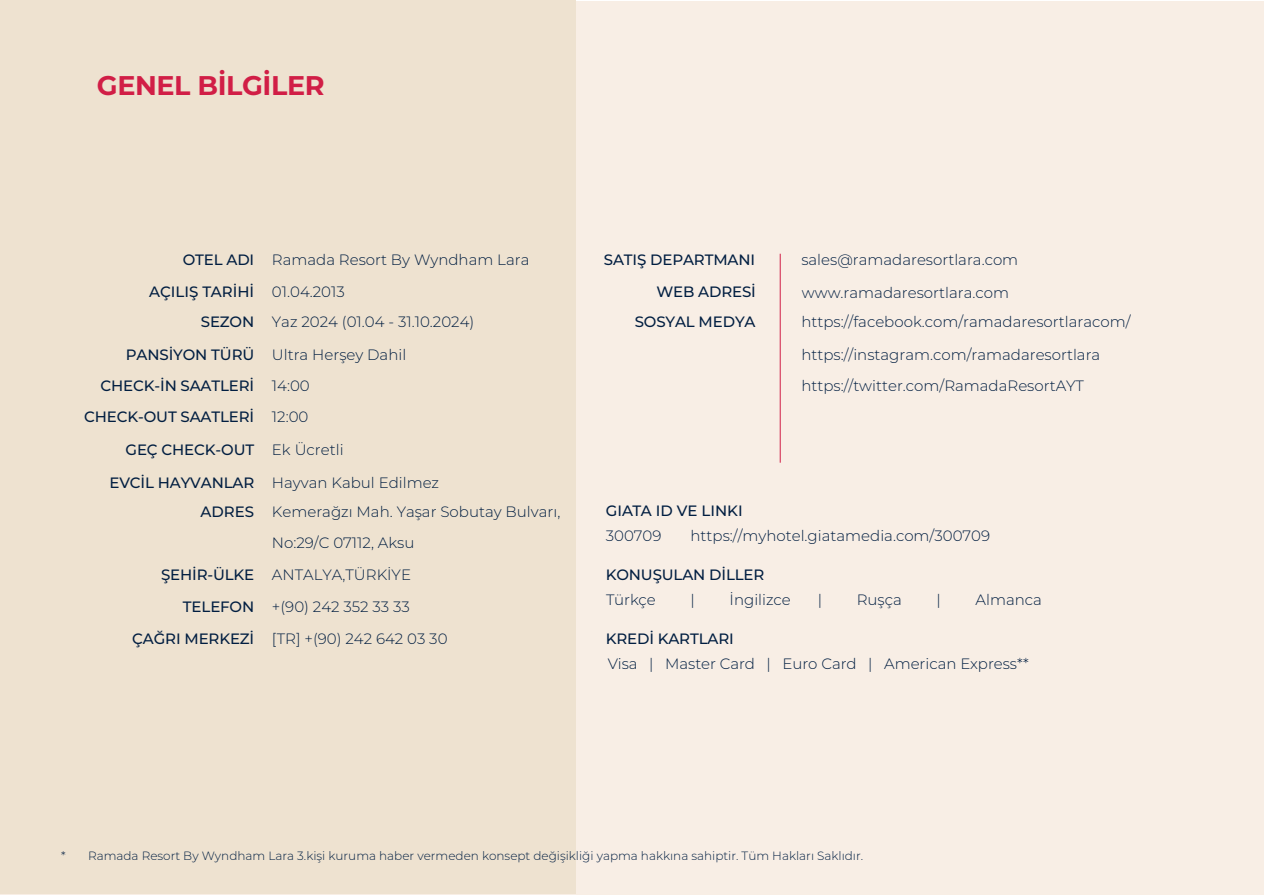
<style>
.page{position:relative;width:1265px;height:895px;background:#fff}
.page>*{position:absolute;margin:0;border:0;box-sizing:border-box;transform-origin:0 0}
.t1{font:700 27px "Montserrat";letter-spacing:-.015em;color:#d11e46}
.t2{font:300 15px/31.7px "Montserrat";color:#011e41}
.t3{font:500 15px/31.8px "Montserrat";letter-spacing:-.01em;color:#011e41;text-align:right}
.t4{font:300 12px "Montserrat";color:#011e41}
</style>
<div class="page">
<div style="left:1px;top:1px;width:1263px;height:893px;background:#f8eee5"></div>
<div style="left:1px;top:1px;width:575px;height:893px;background:#eee2d0"></div>
<hr style="left:779px;top:254px;width:1px;height:208px;background:#d11e46">
<h1 class="t1" style="left:97px;top:66px;width:229px">GENEL BİLGİLER</h1>
<p class="t3" style="left:149px;top:243px;width:107px;line-height:32.4px">OTEL ADI<br>AÇILIŞ TARİHİ</p>
<p class="t3" style="left:201px;top:305px;width:55px">SEZON</p>
<p class="t3" style="left:84px;top:338px;width:172px">PANSİYON TÜRÜ<br>CHECK-İN SAATLERİ<br>CHECK-OUT SAATLERİ<br>GEÇ CHECK-OUT<br>EVCİL HAYVANLAR</p>
<p class="t3" style="left:201px;top:495px;width:55px">ADRES</p>
<p class="t3" style="left:132px;top:558px;width:123px">ŞEHİR-ÜLKE<br>TELEFON<br>ÇAĞRI MERKEZİ</p>
<p class="t2" style="left:272px;top:243px;width:259px;line-height:32.4px">Ramada Resort By Wyndham Lara<br>01.04.2013</p>
<p class="t2" style="left:272px;top:305px;width:204px">Yaz 2024 (01.04 - 31.10.2024)</p>
<p class="t2" style="left:272px;top:339px;width:136px;line-height:30.5px">Ultra Herşey Dahil<br>14:00</p>
<p class="t2" style="left:272px;top:400px;width:169px;line-height:32.5px">12:00<br>Ek Ücretli<br>Hayvan Kabul Edilmez</p>
<p class="t2" style="left:272px;top:495px;width:290px">Kemerağzı Mah. Yaşar Sobutay Bulvarı,<br>No:29/C 07112, Aksu<br>ANTALYA,TÜRKİYE<br>+(90) 242 352 33 33<br>[TR] +(90) 242 642 03 30</p>
<p class="t3" style="left:604px;top:243px;width:154px;line-height:32.4px">SATIŞ DEPARTMANI<br>WEB ADRESİ</p>
<p class="t3" style="left:634px;top:305px;width:122px">SOSYAL MEDYA</p>
<p class="t2" style="left:801px;top:243px;width:218px;line-height:32.7px">sales@ramadaresortlara.com www.ramadaresortlara.com</p>
<p class="t2" style="left:801px;top:305px;width:330px;line-height:32.8px">https://facebook.com/ramadaresortlaracom/ https://instagram.com/ramadaresortlara</p>
<p class="t2" style="left:801px;top:369px;width:284px">https://twitter.com/RamadaResortAYT</p>
<p class="t3" style="left:605px;top:494px;width:138px">GIATA ID VE LINKI</p>
<p class="t2" style="left:605px;top:519px;width:57px">300709</p>
<p class="t2" style="left:690px;top:519px;width:301px">https://myhotel.giatamedia.com/300709</p>
<p class="t3" style="left:605px;top:557px;width:160px">KONUŞULAN DİLLER</p>
<p class="t2" style="left:606px;top:583px;width:51px">Türkçe</p>
<p class="t2" style="left:690px;top:583px;width:6px">|</p>
<p class="t2" style="left:729px;top:583px;width:63px">İngilizce</p>
<p class="t2" style="left:817px;top:583px;width:6px">|</p>
<p class="t2" style="left:856px;top:583px;width:47px">Ruşça</p>
<p class="t2" style="left:936px;top:583px;width:6px">|</p>
<p class="t2" style="left:975px;top:583px;width:68px">Almanca</p>
<p class="t3" style="left:605px;top:621px;width:129px">KREDİ KARTLARI</p>
<p class="t2" style="left:607px;top:647px;width:422px">Visa | Master Card | Euro Card | American Express**</p>
<p class="t4" style="left:61px;top:847px;width:803px">* Ramada Resort By Wyndham Lara 3.kişi kuruma haber vermeden konsept değişikliği yapma hakkına sahiptir. Tüm Hakları Saklıdır.</p>
</div>
